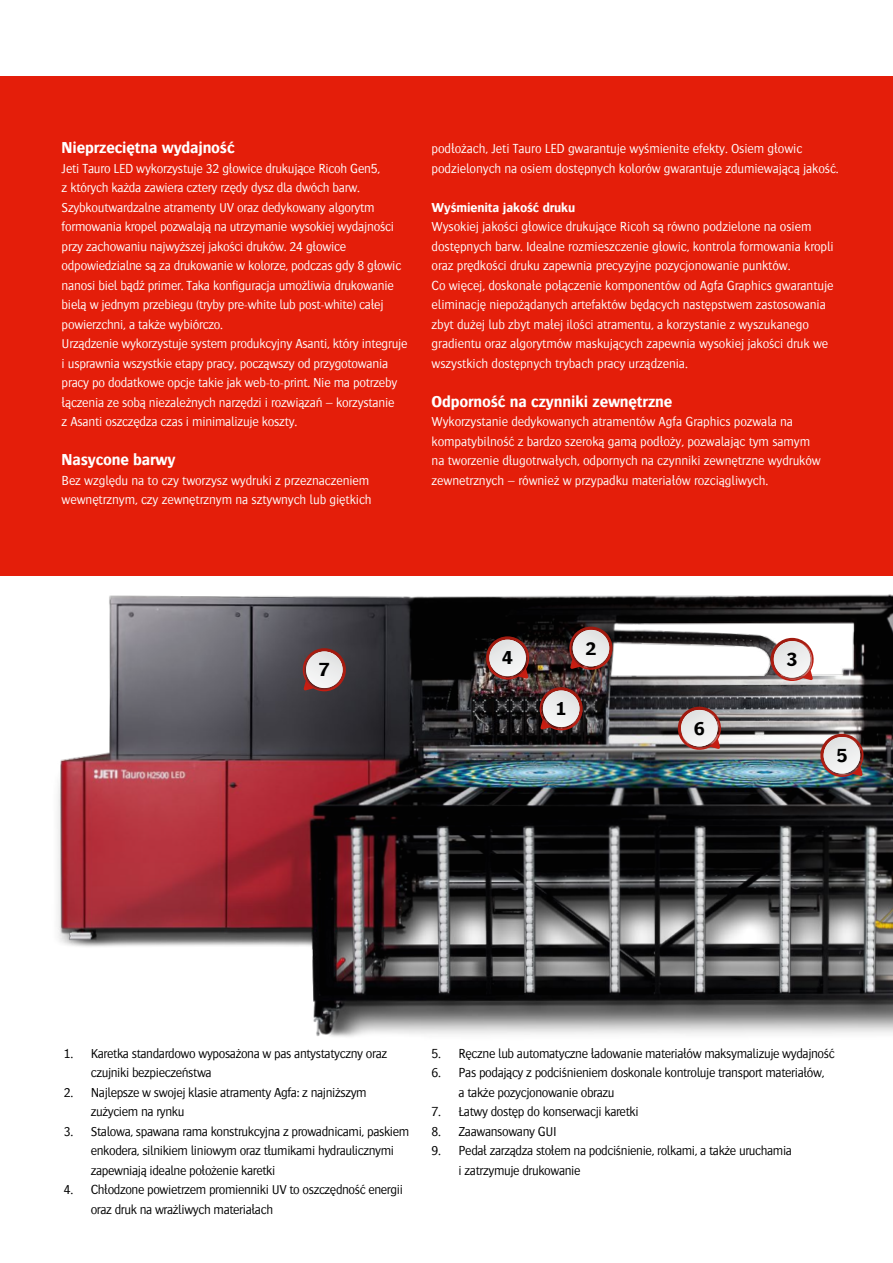
<style>
.page{position:relative;width:893px;height:1263px;background:#fff}
.page>*{position:absolute;margin:0;border:0;box-sizing:border-box;transform-origin:0 0}
.t1{font:700 19.5px "Bosis For Agfa";color:#000}
.t2{font:700 16.5px "Bosis For Agfa";letter-spacing:-.01em;color:#fff}
.t3{font:300 13.5px/19.5px "Bosis For Agfa";letter-spacing:-.01em;color:#fff}
.t4{font:300 13.5px/19.5px "Bosis For Agfa";letter-spacing:-.03em;color:#000}
.t5{font:700 13.5px "Bosis For Agfa";letter-spacing:-.01em;color:#fff}
</style>
<div class="page">
<div style="left:0;top:77px;width:893px;height:499px;background:#e41e0a"></div>
<img style="left:57px;top:594px;width:836px;height:443px">
<svg style="left:538px;top:687px;width:47px;height:43px"></svg>
<svg style="left:543px;top:690px;width:36px;height:37px"></svg>
<div style="left:543px;top:691px;width:36px;height:36px;background:#ecedee;border-radius:18px"></div>
<svg style="left:301px;top:648px;width:47px;height:43px"></svg>
<div style="left:306px;top:651px;width:37px;height:37px;background:#ececed;border-radius:18px"></div>
<svg style="left:567px;top:627px;width:48px;height:43px"></svg>
<div style="left:573px;top:630px;width:36px;height:36px;background:#eceded;border-radius:18px"></div>
<svg style="left:484px;top:636px;width:47px;height:43px"></svg>
<div style="left:489px;top:640px;width:37px;height:36px;background:#ececed;border-radius:18px"></div>
<svg style="left:768px;top:638px;width:47px;height:43px"></svg>
<div style="left:774px;top:641px;width:36px;height:37px;background:#ececed;border-radius:18px"></div>
<svg style="left:676px;top:707px;width:47px;height:43px"></svg>
<div style="left:681px;top:710px;width:37px;height:36px;background:#ececed;border-radius:18px"></div>
<svg style="left:818px;top:734px;width:47px;height:43px"></svg>
<svg style="left:824px;top:737px;width:36px;height:37px"></svg>
<div style="left:824px;top:737px;width:36px;height:36px;background:#ececed;border-radius:18px"></div>
<p class="t2" style="left:62px;top:139px;width:175px">Nieprzeciętna wydajność</p>
<p class="t3" style="left:62px;top:158px;width:347px">Jeti Tauro LED wykorzystuje 32 głowice drukujące Ricoh Gen5,<br>z których każda zawiera cztery rzędy dysz dla dwóch barw.<br>Szybkoutwardzalne atramenty UV oraz dedykowany algorytm formowania kropel pozwalają na utrzymanie wysokiej wydajności przy zachowaniu najwyższej jakości druków. 24 głowice odpowiedzialne są za drukowanie w kolorze, podczas gdy 8 głowic nanosi biel bądź primer. Taka konfiguracja umożliwia drukowanie bielą w jednym przebiegu (tryby pre-white lub post-white) całej powierzchni, a także wybiórczo.<br>Urządzenie wykorzystuje system produkcyjny Asanti, który integruje i usprawnia wszystkie etapy pracy, począwszy od przygotowania pracy po dodatkowe opcje takie jak web-to-print. Nie ma potrzeby łączenia ze sobą niezależnych narzędzi i rozwiązań – korzystanie<br>z Asanti oszczędza czas i minimalizuje koszty.</p>
<p class="t2" style="left:62px;top:451px;width:115px">Nasycone barwy</p>
<p class="t3" style="left:62px;top:470px;width:311px">Bez względu na to czy tworzysz wydruki z przeznaczeniem wewnętrznym, czy zewnętrznym na sztywnych lub giętkich</p>
<p class="t3" style="left:432px;top:139px;width:408px">podłożach, Jeti Tauro LED gwarantuje wyśmienite efekty. Osiem głowic podzielonych na osiem dostępnych kolorów gwarantuje zdumiewającą jakość.</p>
<p class="t5" style="left:432px;top:200px;width:145px">Wyśmienita jakość druku</p>
<p class="t3" style="left:432px;top:217px;width:404px">Wysokiej jakości głowice drukujące Ricoh są równo podzielone na osiem dostępnych barw. Idealne rozmieszczenie głowic, kontrola formowania kropli oraz prędkości druku zapewnia precyzyjne pozycjonowanie punktów.<br>Co więcej, doskonałe połączenie komponentów od Agfa Graphics gwarantuje eliminację niepożądanych artefaktów będących następstwem zastosowania zbyt dużej lub zbyt małej ilości atramentu, a korzystanie z wyszukanego gradientu oraz algorytmów maskujących zapewnia wysokiej jakości druk we wszystkich dostępnych trybach pracy urządzenia.</p>
<p class="t2" style="left:432px;top:392px;width:242px">Odporność na czynniki zewnętrzne</p>
<p class="t3" style="left:432px;top:412px;width:391px">Wykorzystanie dedykowanych atramentów Agfa Graphics pozwala na kompatybilność z bardzo szeroką gamą podłoży, pozwalając tym samym na tworzenie długotrwałych, odpornych na czynniki zewnętrzne wydruków zewnetrznych – również w przypadku materiałów rozciągliwych.</p>
<h1 class="t1" style="left:319px;top:659px;width:12px">7</h1>
<h1 class="t1" style="left:585px;top:637px;width:12px">2</h1>
<h1 class="t1" style="left:502px;top:647px;width:12px">4</h1>
<h1 class="t1" style="left:787px;top:649px;width:12px">3</h1>
<h1 class="t1" style="left:556px;top:698px;width:12px">1</h1>
<h1 class="t1" style="left:694px;top:717px;width:12px">6</h1>
<h1 class="t1" style="left:836px;top:744px;width:12px">5</h1>
<p class="t4" style="left:91px;top:1043px;width:298px;text-indent:-27px">1. Karetka standardowo wyposażona w pas antystatyczny oraz czujniki bezpieczeństwa</p>
<p class="t4" style="left:91px;top:1082px;width:277px;text-indent:-27px">2. Najlepsze w swojej klasie atramenty Agfa: z najniższym zużyciem na rynku</p>
<p class="t4" style="left:91px;top:1121px;width:320px;text-indent:-27px">3. Stalowa, spawana rama konstrukcyjna z prowadnicami, paskiem enkodera, silnikiem liniowym oraz tłumikami hydraulicznymi zapewniają idealne położenie karetki</p>
<p class="t4" style="left:91px;top:1180px;width:314px;text-indent:-27px">4. Chłodzone powietrzem promienniki UV to oszczędność energii oraz druk na wrażliwych materiałach</p>
<p class="t4" style="left:432px;top:1043px;width:405px">5. Ręczne lub automatyczne ładowanie materiałów maksymalizuje wydajność</p>
<p class="t4" style="left:459px;top:1063px;width:367px;text-indent:-27px">6. Pas podający z podciśnieniem doskonale kontroluje transport materiałów, a także pozycjonowanie obrazu</p>
<p class="t4" style="left:432px;top:1102px;width:209px">7. Łatwy dostęp do konserwacji karetki</p>
<p class="t4" style="left:432px;top:1121px;width:127px">8. Zaawansowany GUI</p>
<p class="t4" style="left:459px;top:1141px;width:335px;text-indent:-27px">9. Pedał zarządza stołem na podciśnienie, rolkami, a także uruchamia i zatrzymuje drukowanie</p>
</div>
